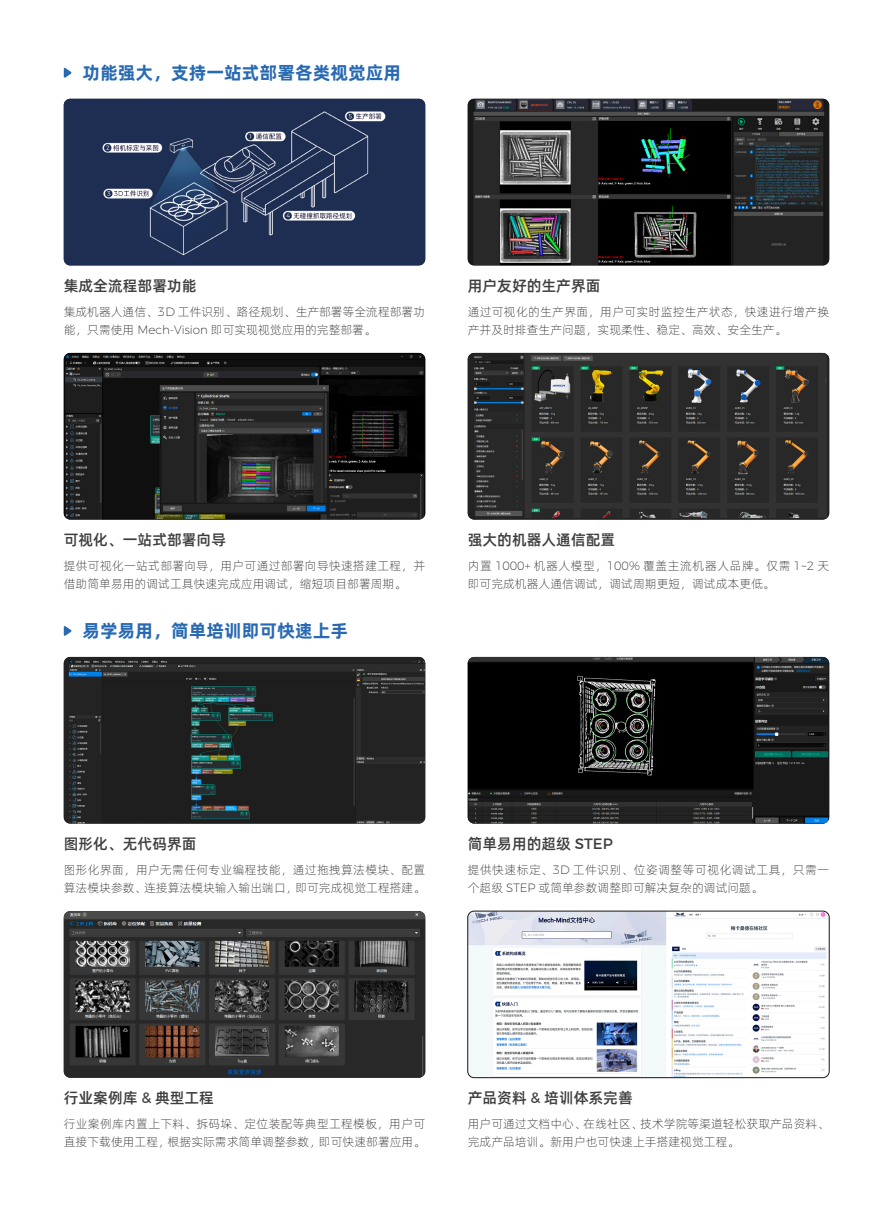
<style>
.page{position:relative;width:893px;height:1212px;background:#fff}
.page>*{position:absolute;margin:0;border:0;box-sizing:border-box;transform-origin:0 0}
.t1{font:18px "Alibaba Pu Hui Ti B";color:#2869b3}
.t2{font:15px "Alibaba Pu Hui Ti M";color:#3e3e3f}
.t3{font:12px/18px "Alibaba Pu Hui Ti L";color:#231f20}
.t4{font:12px/18px "Alibaba Pu Hui Ti L";letter-spacing:.02em;color:#231f20}
.t5{font:12px/18px "Alibaba Pu Hui Ti L";letter-spacing:.04em;color:#231f20}
.s1{font-family:"Montserrat";font-weight:200}
.s2{font-family:"Montserrat"}
</style>
<div class="page">
<img style="left:64px;top:99px;width:361px;height:166px">
<img style="left:468px;top:99px;width:361px;height:166px">
<img style="left:468px;top:353px;width:361px;height:166px">
<img style="left:64px;top:353px;width:361px;height:166px">
<svg style="left:64px;top:68px;width:8px;height:10px"></svg>
<img style="left:468px;top:657px;width:361px;height:166px">
<img style="left:64px;top:657px;width:361px;height:166px">
<img style="left:468px;top:911px;width:361px;height:167px">
<div style="left:468px;top:911px;width:361px;height:167px;border:1px solid #231f20;border-radius:6px"></div>
<img style="left:64px;top:911px;width:361px;height:167px">
<svg style="left:64px;top:626px;width:8px;height:10px"></svg>
<p class="t1" style="left:82px;top:59px;width:320px">功能强大，支持一站式部署各类视觉应用</p>
<p class="t2" style="left:64px;top:274px;width:134px">集成全流程部署功能</p>
<p class="t2" style="left:468px;top:274px;width:134px">用户友好的生产界面</p>
<p class="t3" style="left:64px;top:302px;width:363px">集成机器人通信、<span class="s1">3D</span> 工件识别、路径规划、生产部署等全流程部署功能，只需使用 <span class="s1">Mech-Vision</span> 即可实现视觉应用的完整部署。</p>
<p class="t4" style="left:468px;top:302px;width:363px">通过可视化的生产界面，用户可实时监控生产状态，快速进行增产换产并及时排查生产问题，实现柔性、稳定、高效、安全生产。</p>
<p class="t2" style="left:64px;top:528px;width:164px">可视化、一站式部署向导</p>
<p class="t2" style="left:468px;top:528px;width:149px">强大的机器人通信配置</p>
<p class="t3" style="left:64px;top:556px;width:363px">提供可视化一站式部署向导，用户可通过部署向导快速搭建工程，并借助简单易用的调试工具快速完成应用调试，缩短项目部署周期。</p>
<p class="t3" style="left:468px;top:556px;width:363px">内置 <span class="s1">1000+</span> 机器人模型，<span class="s1">100%</span> 覆盖主流机器人品牌。仅需 <span class="s1">1~2</span> 天即可完成机器人通信调试，调试周期更短，调试成本更低。</p>
<p class="t1" style="left:82px;top:617px;width:267px">易学易用，简单培训即可快速上手</p>
<p class="t2" style="left:64px;top:832px;width:134px">图形化、无代码界面</p>
<p class="t2" style="left:468px;top:832px;width:147px">简单易用的超级 <span class="s2">STEP</span></p>
<p class="t3" style="left:64px;top:860px;width:363px">图形化界面，用户无需任何专业编程技能，通过拖拽算法模块、配置算法模块参数、连接算法模块输入输出端口，即可完成视觉工程搭建。</p>
<p class="t5" style="left:468px;top:860px;width:363px">提供快速标定、<span class="s1">3D</span> 工件识别、位姿调整等可视化调试工具，只需一个超级 <span class="s1">STEP</span> 或简单参数调整即可解决复杂的调试问题。</p>
<p class="t2" style="left:64px;top:1086px;width:152px">行业案例库 <span class="s2">&amp;</span> 典型工程</p>
<p class="t2" style="left:468px;top:1086px;width:167px">产品资料 <span class="s2">&amp;</span> 培训体系完善</p>
<p class="t3" style="left:64px;top:1114px;width:363px">行业案例库内置上下料、拆码垛、定位装配等典型工程模板，用户可直接下载使用工程，根据实际需求简单调整参数，即可快速部署应用。</p>
<p class="t3" style="left:468px;top:1114px;width:363px">用户可通过文档中心、在线社区、技术学院等渠道轻松获取产品资料、完成产品培训。新用户也可快速上手搭建视觉工程。</p>
</div>
